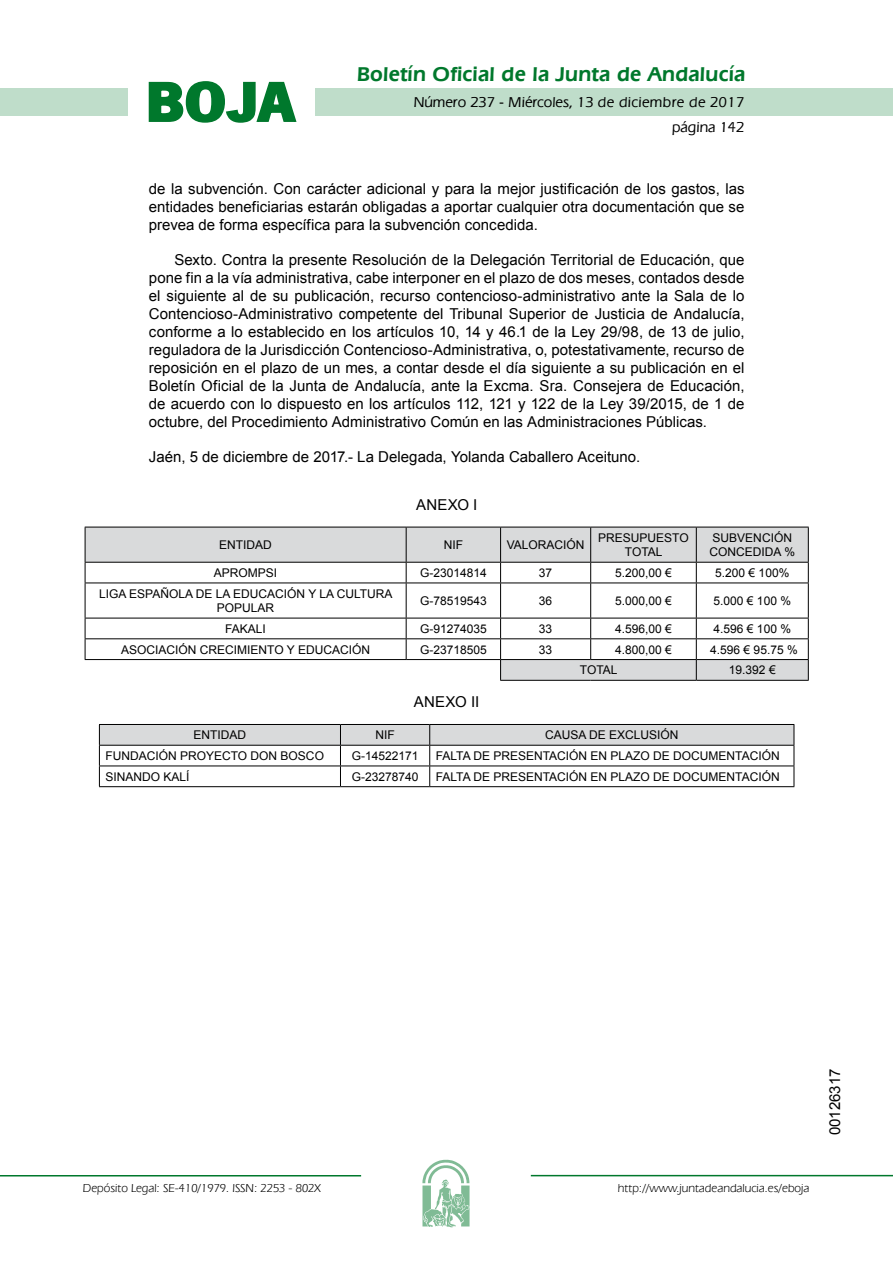
<style>
.page{position:relative;width:893px;height:1263px;background:#fff}
.page>*{position:absolute;margin:0;border:0;box-sizing:border-box;transform-origin:0 0}
.t1{font:700 57.75px "News Got T";color:#00782c;scale:1.14 1}
.t2{font:600 21px "Eras IT Cby BT";letter-spacing:.01em;color:#00782c}
.t3{font:15px/18px "Arial";color:#000;text-align:justify}
.t4{font:500 15px/24.5px "Eras IT Cby BT";color:#000;text-align:right}
.t5{font:12px/14.4px "Arial";color:#000;text-align:center}
.t6{font:12px "Eras IT Cby BT";color:#000}
</style>
<div class="page">
<div style="left:315px;top:88px;width:577px;height:28px;background:#bfddca"></div>
<div style="left:0;top:88px;width:128px;height:28px;background:#bfddca"></div>
<hr style="left:0;top:1175px;width:361px;height:2px;background:#00782c">
<svg style="left:422px;top:1159px;width:47px;height:68px"></svg>
<hr style="left:531px;top:1175px;width:361px;height:1px;background:#00782c">
<svg style="left:148px;top:81px;width:149px;height:42px"></svg>
<svg style="left:85px;top:528px;width:722px;height:152px"></svg>
<hr style="left:85px;top:527px;width:321px;height:1px;background:#000">
<hr style="left:85px;top:527px;width:1px;height:35px;background:#000">
<hr style="left:406px;top:527px;width:94px;height:1px;background:#000">
<hr style="left:406px;top:527px;width:1px;height:35px;background:#000">
<hr style="left:500px;top:527px;width:90px;height:1px;background:#000">
<hr style="left:500px;top:527px;width:1px;height:35px;background:#000">
<hr style="left:590px;top:527px;width:106px;height:1px;background:#000">
<hr style="left:590px;top:527px;width:1px;height:35px;background:#000">
<hr style="left:696px;top:527px;width:112px;height:1px;background:#000">
<hr style="left:696px;top:527px;width:1px;height:35px;background:#000">
<hr style="left:807px;top:527px;width:1px;height:35px;background:#000">
<hr style="left:85px;top:562px;width:321px;height:1px;background:#000">
<svg style="left:85px;top:563px;width:1px;height:20px"></svg>
<hr style="left:406px;top:562px;width:94px;height:1px;background:#000">
<svg style="left:406px;top:563px;width:1px;height:20px"></svg>
<hr style="left:500px;top:562px;width:90px;height:1px;background:#000">
<svg style="left:500px;top:563px;width:1px;height:20px"></svg>
<hr style="left:590px;top:562px;width:106px;height:1px;background:#000">
<svg style="left:590px;top:563px;width:1px;height:20px"></svg>
<hr style="left:696px;top:562px;width:112px;height:1px;background:#000">
<svg style="left:696px;top:563px;width:1px;height:20px"></svg>
<svg style="left:807px;top:563px;width:1px;height:20px"></svg>
<hr style="left:85px;top:583px;width:321px;height:1px;background:#000">
<hr style="left:85px;top:583px;width:1px;height:35px;background:#000">
<hr style="left:406px;top:583px;width:94px;height:1px;background:#000">
<hr style="left:406px;top:583px;width:1px;height:35px;background:#000">
<hr style="left:500px;top:583px;width:90px;height:1px;background:#000">
<hr style="left:500px;top:583px;width:1px;height:35px;background:#000">
<hr style="left:590px;top:583px;width:106px;height:1px;background:#000">
<hr style="left:590px;top:583px;width:1px;height:35px;background:#000">
<hr style="left:696px;top:583px;width:112px;height:1px;background:#000">
<hr style="left:696px;top:583px;width:1px;height:35px;background:#000">
<hr style="left:807px;top:583px;width:1px;height:35px;background:#000">
<hr style="left:85px;top:618px;width:321px;height:1px;background:#000">
<hr style="left:406px;top:618px;width:94px;height:1px;background:#000">
<hr style="left:500px;top:618px;width:90px;height:1px;background:#000">
<hr style="left:590px;top:618px;width:106px;height:1px;background:#000">
<hr style="left:696px;top:618px;width:112px;height:1px;background:#000">
<hr style="left:85px;top:638px;width:321px;height:1px;background:#000">
<svg style="left:85px;top:618px;width:1px;height:41px"></svg>
<hr style="left:406px;top:638px;width:94px;height:1px;background:#000">
<svg style="left:406px;top:618px;width:1px;height:41px"></svg>
<hr style="left:500px;top:638px;width:90px;height:1px;background:#000">
<hr style="left:590px;top:638px;width:106px;height:1px;background:#000">
<svg style="left:590px;top:618px;width:1px;height:41px"></svg>
<hr style="left:696px;top:638px;width:112px;height:1px;background:#000">
<hr style="left:500px;top:659px;width:90px;height:1px;background:#000">
<hr style="left:590px;top:659px;width:106px;height:1px;background:#000">
<hr style="left:696px;top:659px;width:112px;height:1px;background:#000">
<svg style="left:696px;top:618px;width:1px;height:62px"></svg>
<svg style="left:807px;top:618px;width:1px;height:62px"></svg>
<hr style="left:500px;top:680px;width:90px;height:1px;background:#000">
<hr style="left:590px;top:680px;width:106px;height:1px;background:#000">
<hr style="left:696px;top:680px;width:112px;height:1px;background:#000">
<hr style="left:85px;top:659px;width:321px;height:1px;background:#000">
<hr style="left:406px;top:659px;width:94px;height:1px;background:#000">
<svg style="left:500px;top:618px;width:1px;height:62px"></svg>
<svg style="left:99px;top:724px;width:695px;height:62px"></svg>
<hr style="left:99px;top:786px;width:241px;height:1px;background:#000">
<hr style="left:340px;top:786px;width:90px;height:1px;background:#000">
<hr style="left:430px;top:786px;width:364px;height:1px;background:#000">
<h1 class="t1" style="left:145px;top:68px;width:133px">BOJA</h1>
<h2 class="t2" style="left:357px;top:62px;width:390px">Boletín Oficial de la Junta de Andalucía</h2>
<p class="t4" style="left:414px;top:90px;width:332px">Número 237 - Miércoles, 13 de diciembre de 2017 página 142</p>
<p class="t3" style="left:149px;top:180px;width:597px">de la subvención. Con carácter adicional y para la mejor justificación de los gastos, las entidades beneficiarias estarán obligadas a aportar cualquier otra documentación que se prevea de forma específica para la subvención concedida.</p>
<p class="t3" style="left:149px;top:251px;width:597px;text-indent:26px">Sexto. Contra la presente Resolución de la Delegación Territorial de Educación, que pone fin a la vía administrativa, cabe interponer en el plazo de dos meses, contados desde el siguiente al de su publicación, recurso contencioso-administrativo ante la Sala de lo Contencioso-Administrativo competente del Tribunal Superior de Justicia de Andalucía, conforme a lo establecido en los artículos 10, 14 y 46.1 de la Ley 29/98, de 13 de julio, reguladora de la Jurisdicción Contencioso-Administrativa, o, potestativamente, recurso de reposición en el plazo de un mes, a contar desde el día siguiente a su publicación en el Boletín Oficial de la Junta de Andalucía, ante la Excma. Sra. Consejera de Educación, de acuerdo con lo dispuesto en los artículos 112, 121 y 122 de la Ley 39/2015, de 1 de octubre, del Procedimiento Administrativo Común en las Administraciones Públicas.</p>
<p class="t3" style="left:149px;top:448px;width:493px">Jaén, 5 de diciembre de 2017.- La Delegada, Yolanda Caballero Aceituno.</p>
<p class="t3" style="left:416px;top:496px;width:63px">ANEXO I</p>
<p class="t5" style="left:219px;top:538px;width:54px">ENTIDAD</p>
<p class="t5" style="left:443px;top:538px;width:21px">NIF</p>
<p class="t5" style="left:506px;top:538px;width:79px">VALORACIÓN</p>
<p class="t5" style="left:598px;top:531px;width:92px">PRESUPUESTO<br>TOTAL</p>
<p class="t5" style="left:709px;top:531px;width:87px;text-align:left">SUBVENCIÓN<br>CONCEDIDA %</p>
<p class="t5" style="left:214px;top:566px;width:65px">APROMPSI</p>
<p class="t5" style="left:420px;top:566px;width:68px">G-23014814</p>
<p class="t5" style="left:539px;top:566px;width:15px">37</p>
<p class="t5" style="left:615px;top:566px;width:58px">5.200,00 €</p>
<p class="t5" style="left:715px;top:566px;width:76px">5.200 € 100%</p>
<p class="t5" style="left:99px;top:586px;width:295px">LIGA ESPAÑOLA DE LA EDUCACIÓN Y LA CULTURA<br>POPULAR</p>
<p class="t5" style="left:420px;top:594px;width:68px">G-78519543</p>
<p class="t5" style="left:539px;top:594px;width:15px">36</p>
<p class="t5" style="left:615px;top:594px;width:58px">5.000,00 €</p>
<p class="t5" style="left:713px;top:594px;width:79px">5.000 € 100 %</p>
<p class="t5" style="left:225px;top:622px;width:42px">FAKALI</p>
<p class="t5" style="left:420px;top:622px;width:68px">G-91274035</p>
<p class="t5" style="left:539px;top:622px;width:15px">33</p>
<p class="t5" style="left:615px;top:622px;width:58px">4.596,00 €</p>
<p class="t5" style="left:713px;top:622px;width:79px">4.596 € 100 %</p>
<p class="t5" style="left:121px;top:642px;width:250px">ASOCIACIÓN CRECIMIENTO Y EDUCACIÓN</p>
<p class="t5" style="left:420px;top:642px;width:68px">G-23718505</p>
<p class="t5" style="left:539px;top:642px;width:15px">33</p>
<p class="t5" style="left:615px;top:642px;width:58px">4.800,00 €</p>
<p class="t5" style="left:710px;top:642px;width:89px">4.596 € 95.75 %</p>
<p class="t5" style="left:580px;top:663px;width:39px">TOTAL</p>
<p class="t5" style="left:729px;top:663px;width:48px">19.392 €</p>
<p class="t3" style="left:414px;top:693px;width:67px">ANEXO II</p>
<p class="t5" style="left:193px;top:728px;width:54px">ENTIDAD</p>
<p class="t5" style="left:375px;top:728px;width:21px">NIF</p>
<p class="t5" style="left:545px;top:728px;width:135px">CAUSA DE EXCLUSIÓN</p>
<p class="t5" style="left:105px;top:749px;width:220px">FUNDACIÓN PROYECTO DON BOSCO</p>
<p class="t5" style="left:352px;top:749px;width:68px">G-14522171</p>
<p class="t5" style="left:436px;top:749px;width:345px">FALTA DE PRESENTACIÓN EN PLAZO DE DOCUMENTACIÓN</p>
<p class="t5" style="left:105px;top:769px;width:86px">SINANDO KALÍ</p>
<p class="t5" style="left:352px;top:769px;width:68px">G-23278740</p>
<p class="t5" style="left:436px;top:769px;width:345px">FALTA DE PRESENTACIÓN EN PLAZO DE DOCUMENTACIÓN</p>
<p class="t6" style="left:83px;top:1181px;width:239px">Depósito Legal: SE-410/1979. ISSN: 2253 - 802X</p>
<p class="t6" style="left:618px;top:1181px;width:193px">http://www.juntadeandalucia.es/eboja</p>
<p class="t3" style="left:826px;top:1135px;width:68px;rotate:-90deg">00126317</p>
</div>
